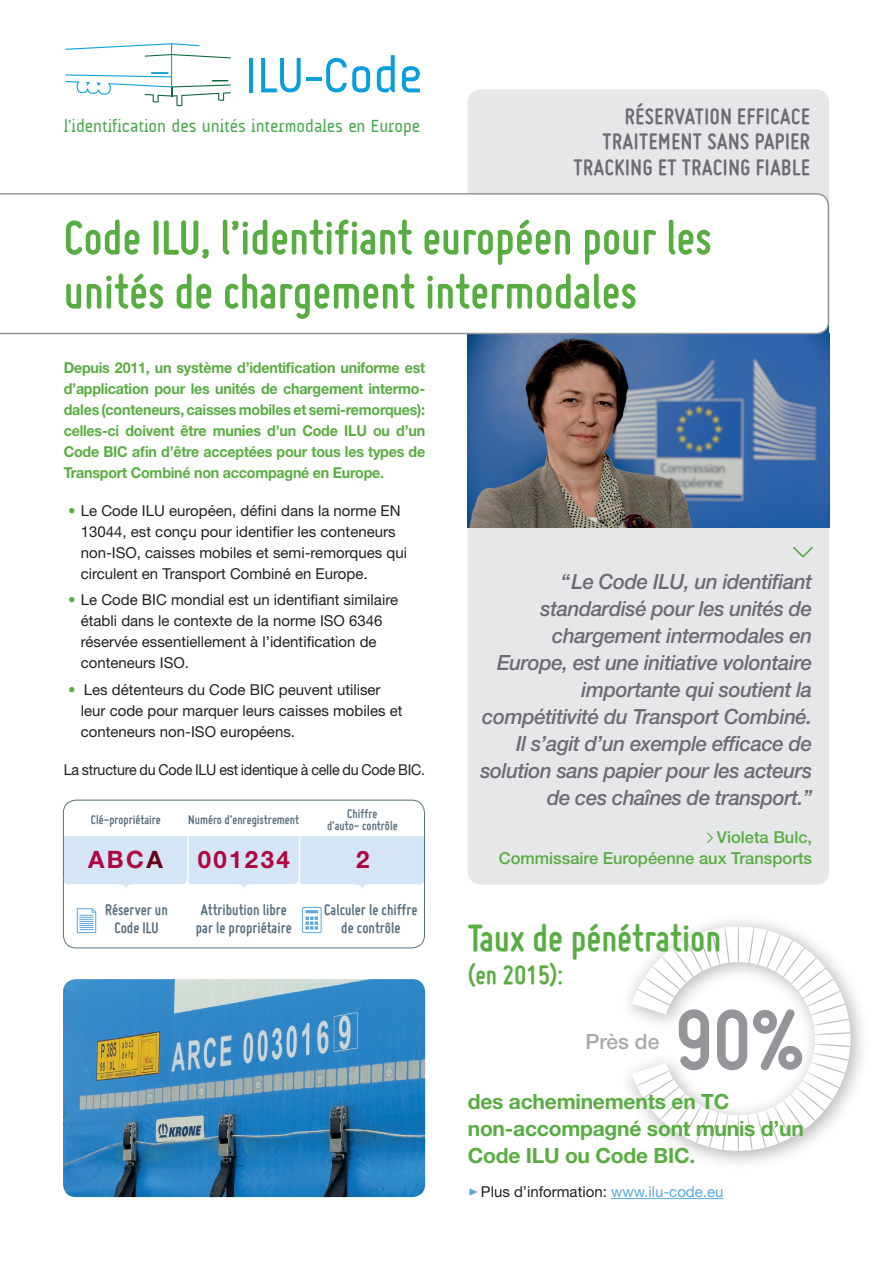
<style>
.page{position:relative;width:893px;height:1263px;background:#fff}
.page>*{position:absolute;margin:0;border:0;box-sizing:border-box;transform-origin:0 0}
.t1{font:700 90px "Miso";color:#939598}
.t2{font:700 51px/54px "Miso";color:#58ad41}
.t3{font:50.55px "A Udimat";color:#069edb}
.t4{font:700 40.5px "Miso";color:#58ad41}
.t5{font:700 28.5px "Miso";color:#58ad41}
.t6{font:700 24px "Miso";letter-spacing:.025em;color:#6c6d70}
.t7{font:700 24px "Helvetica Neue LT Std";letter-spacing:.1em;color:#b00540}
.t8{font:italic 500 21px/27px "Helvetica Neue LT Std";letter-spacing:-.02em;color:#6c6d70;text-align:right}
.t9{font:700 21px/27px "Helvetica Neue LT Std";letter-spacing:-.01em;color:#58ad41}
.t10{font:500 21px "Helvetica Neue LT Std";color:#a8a9ad}
.t11{font:17.7px "A Udimat";color:#45a748}
.t12{font:700 16.5px/18px "Miso";color:#586e7d;text-align:center}
.t13{font:500 16.5px/21px "Helvetica Neue LT Std";color:#58ad41;text-align:right}
.t14{font:15px/21px "Helvetica Neue LT Std";color:#231f20}
.t15{font:700 15px/21px "Helvetica Neue LT Std";letter-spacing:-.015em;color:#58ad41;text-align:justify;scale:.95 1}
.t16{font:15px "Helvetica Neue LT Std";color:#231f20;scale:.95 1}
.t17{font:700 13.5px/12px "Miso";color:#586e7d;text-align:center}
.s1{color:#58ad41}
.s2{color:#660019}
.s3{color:#5ba8dc}
</style>
<div class="page">
<div style="left:468px;top:89px;width:361px;height:795px;background:#e6e7e9;border-radius:13px"></div>
<img style="left:468px;top:334px;width:361px;height:193px">
<svg style="left:0;top:193px;width:829px;height:141px"></svg>
<svg style="left:707px;top:832px;width:6px;height:11px"></svg>
<div style="left:63px;top:800px;width:362px;height:148px;border:1px solid #586e7d;border-radius:13px"></div>
<svg style="left:64px;top:836px;width:361px;height:54px;background:#d8e7f5"></svg>
<div style="left:302px;top:907px;width:19px;height:26px;border:1px solid #5ba8dc"></div>
<svg style="left:305px;top:910px;width:13px;height:20px"></svg>
<svg style="left:77px;top:908px;width:19px;height:25px"></svg>
<svg style="left:793px;top:547px;width:20px;height:11px"></svg>
<svg style="left:632px;top:926px;width:219px;height:225px"></svg>
<hr style="left:611px;top:1198px;width:112px;height:1px;background:#5ba8dc">
<img style="left:63px;top:979px;width:362px;height:218px">
<svg style="left:65px;top:43px;width:166px;height:63px"></svg>
<h3 class="t3" style="left:245px;top:47px;width:178px">ILU-Code</h3>
<p class="t11" style="left:64px;top:116px;width:358px">l’identification des unités intermodales en Europe</p>
<h3 class="t6" style="left:625px;top:102px;width:186px">réservation efficace</h3>
<h3 class="t6" style="left:603px;top:128px;width:206px">traitement sans papier</h3>
<h3 class="t6" style="left:573px;top:153px;width:129px">tracking et tracin</h3>
<h3 class="t6" style="left:740px;top:153px;width:71px">g fiable</h3>
<h2 class="t2" style="left:64px;top:210px;width:650px">Code ILU, l’identifiant européen pour les unités de chargement intermodales</h2>
<p class="t15" style="left:64px;top:357px;width:382px">Depuis 2011, un système d’identification uniforme est d’application pour les unités de chargement intermo&shy;dales (conteneurs, caisses mobiles et semi-remorques): celles-ci doivent être munies d’un Code ILU ou d’un Code BIC afin d’être acceptées pour tous les types de Transport Combiné non accompagné en Europe.</p>
<p class="t14" style="left:81px;top:500px;width:328px;text-indent:-13px"><span class="s1">•</span> Le Code ILU européen, défini dans la norme EN 13044, est conçu pour identifier les conteneurs non-ISO, caisses mobiles et semi-remorques qui circulent en Transport Combiné en Europe.</p>
<p class="t14" style="left:81px;top:589px;width:319px;text-indent:-13px"><span class="s1">•</span> Le Code BIC mondial est un identifiant similaire établi dans le contexte de la norme ISO 6346 réservée essentiellement à l’identification de conteneurs ISO.</p>
<p class="t14" style="left:81px;top:679px;width:323px;text-indent:-13px"><span class="s1">•</span> Les détenteurs du Code BIC peuvent utiliser leur code pour marquer leurs caisses mobiles et conteneurs non-ISO européens.</p>
<p class="t16" style="left:64px;top:761px;width:382px">La structure du Code ILU est identique à celle du Code BIC.</p>
<p class="t17" style="left:91px;top:813px;width:72px">Clé-propriétaire</p>
<p class="t17" style="left:188px;top:813px;width:112px">Numéro d’enregistrement</p>
<p class="t17" style="left:327px;top:807px;width:72px">Chiffre<br>d’auto- contrôle</p>
<h3 class="t7" style="left:88px;top:845px;width:76px">ABC<span class="s2">A</span></h3>
<h3 class="t7" style="left:198px;top:845px;width:94px">001234</h3>
<h3 class="t7" style="left:356px;top:845px;width:15px">2</h3>
<p class="t12" style="left:105px;top:901px;width:64px">Réserver un<br>Code ILU</p>
<p class="t12" style="left:196px;top:901px;width:97px">Attribution libre par le propriétaire</p>
<p class="t12" style="left:324px;top:901px;width:95px">Calculer le chiffre de contrôle</p>
<p class="t8" style="left:480px;top:568px;width:333px">“Le Code ILU, un identifiant standardisé pour les unités de chargement intermodales en<br>Europe, est une initiative volontaire importante qui soutient la compétitivité du Transport Combiné.<br>Il s’agit d’un exemple efficace de solution sans papier pour les acteurs de ces chaînes de transport.”</p>
<p class="t13" style="left:499px;top:826px;width:315px">Violeta Bulc,<br>Commissaire Européenne aux Transports</p>
<h3 class="t4" style="left:468px;top:915px;width:255px">Taux de pénétration</h3>
<h3 class="t5" style="left:468px;top:959px;width:97px">(en 2015):</h3>
<h1 class="t1" style="left:676px;top:989px;width:130px">90%</h1>
<h3 class="t9" style="left:468px;top:1087px;width:338px">des acheminements en TC non-accompagné sont munis d’un<br>Code ILU ou Code BIC.</h3>
<h3 class="t10" style="left:585px;top:1029px;width:75px">Près de</h3>
<p class="t14" style="left:468px;top:1181px;width:257px"><span class="s3">✓</span>Plus d’information: <span class="s3">www.ilu-code.eu</span></p>
</div>
